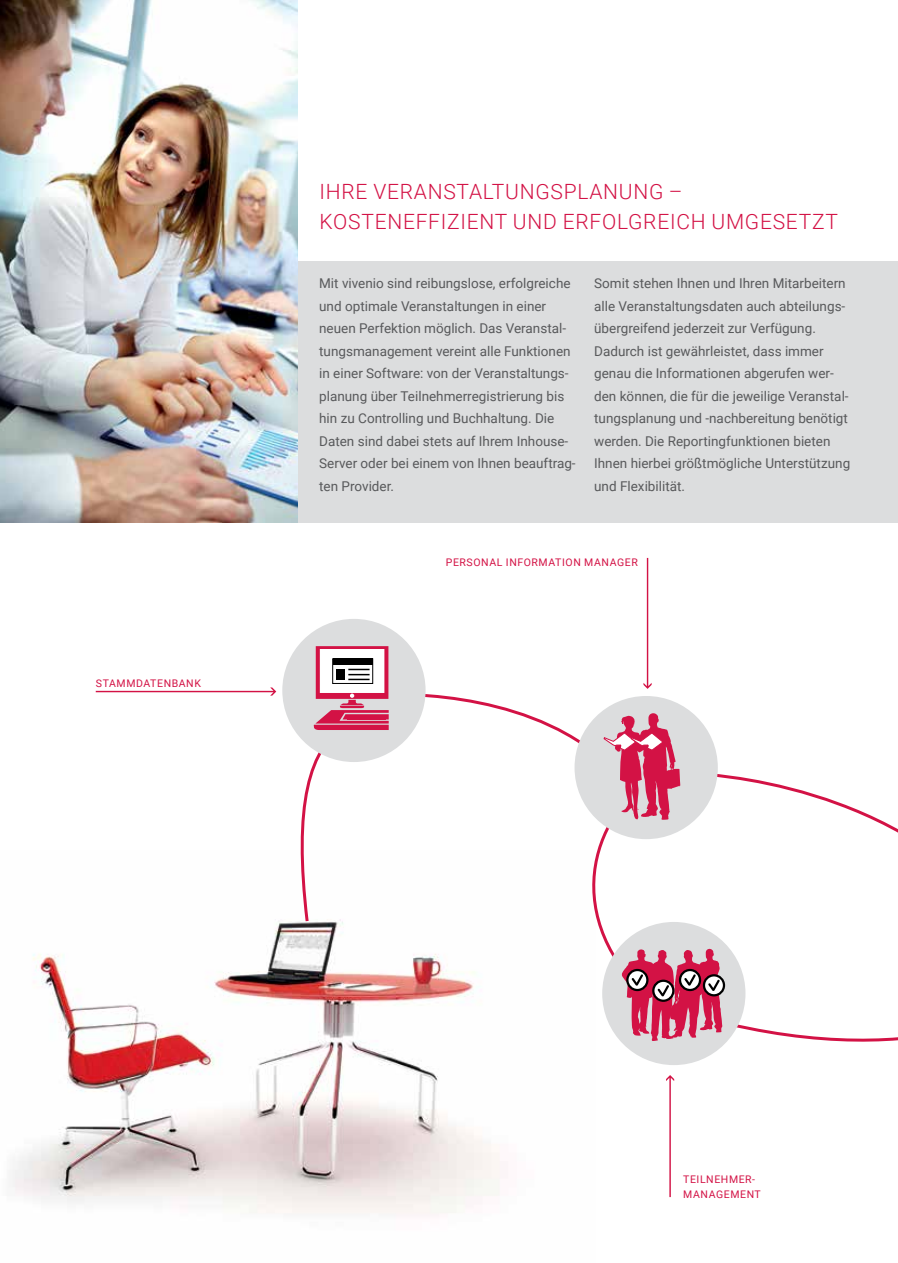
<style>
.page{position:relative;width:898px;height:1263px;background:#fff}
.page>*{position:absolute;margin:0;border:0;box-sizing:border-box;transform-origin:0 0}
.t1{font:300 21px/30px "Roboto";letter-spacing:.035em;color:#d31245}
.t2{font:13.5px/22.5px "Roboto";color:#58595b}
.t3{font:10.5px/15px "Roboto";letter-spacing:.055em;color:#d31245}
</style>
<div class="page">
<div style="left:4px;top:261px;width:893px;height:261px;background:#dcddde"></div>
<img style="left:12px;top:921px;width:453px;height:293px">
<svg style="left:96px;top:687px;width:180px;height:9px"></svg>
<img style="left:0;top:0;width:298px;height:522px">
<div style="left:282px;top:619px;width:143px;height:143px;background:#dcddde;border-radius:50%"></div>
<svg style="left:293px;top:558px;width:604px;height:639px"></svg>
<p class="t3" style="left:96px;top:676px;width:106px">STAMMDATENBANK</p>
<h1 class="t1" style="left:319px;top:176px;width:519px">IHRE VERANSTALTUNGSPLANUNG –<br>KOSTENEFFIZIENT UND ERFOLGREICH UMGESETZT</h1>
<p class="t2" style="left:319px;top:272px;width:258px">Mit vivenio sind reibungslose, erfolgreiche und optimale Veranstaltungen in einer neuen Perfektion möglich. Das Veranstal&shy;tungsmanagement vereint alle Funktionen in einer Software: von der Veranstaltungs&shy;planung über Teilnehmerregistrierung bis hin zu Controlling und Buchhaltung. Die Daten sind dabei stets auf Ihrem Inhouse-Server oder bei einem von Ihnen beauftrag&shy;ten Provider.</p>
<p class="t2" style="left:594px;top:272px;width:257px">Somit stehen Ihnen und Ihren Mitarbeitern alle Veranstaltungsdaten auch abteilungs&shy;übergreifend jederzeit zur Verfügung.<br>Dadurch ist gewährleistet, dass immer genau die Informationen abgerufen wer&shy;den können, die für die jeweilige Veranstal&shy;tungsplanung und -nachbereitung benötigt werden. Die Reportingfunktionen bieten Ihnen hierbei größtmögliche Unterstützung und Flexibilität.</p>
<p class="t3" style="left:445px;top:555px;width:193px">PERSONAL INFORMATION MANAGER</p>
<p class="t3" style="left:683px;top:1172px;width:79px">TEILNEHMER-<br>MANAGEMENT</p>
</div>
